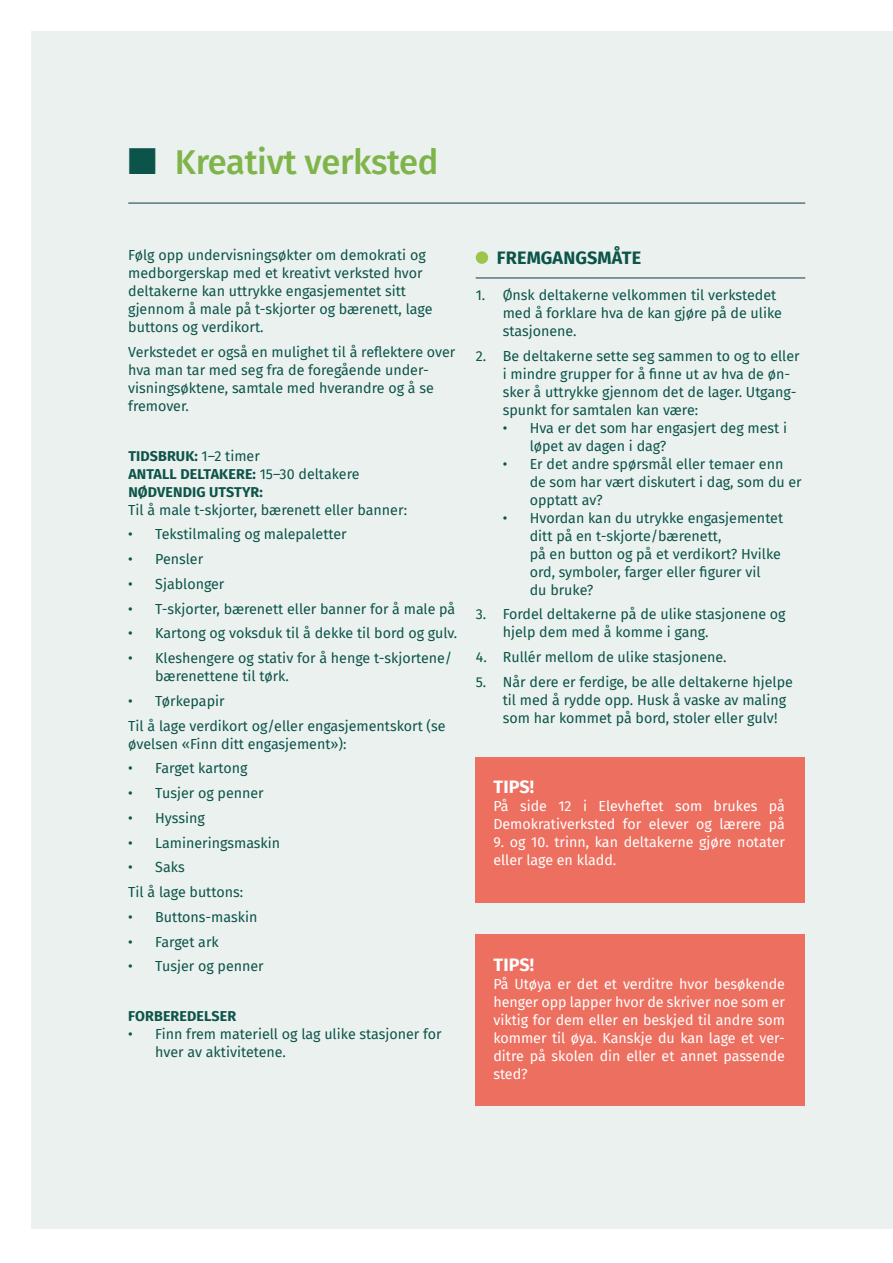
<style>
.page{position:relative;width:893px;height:1263px;background:#fff}
.page>*{position:absolute;margin:0;border:0;box-sizing:border-box;transform-origin:0 0}
.t1{font:500 34.5px "Fira Sans";letter-spacing:-.01em;color:#7fb44b}
.t2{font:700 18px "Fira Sans";letter-spacing:.01em;color:#0c5449}
.t3{font:700 18px "Fira Sans";letter-spacing:.01em;color:#fff}
.t4{font:14.25px/18px "Fira Sans";color:#0c5449}
.t5{font:14.25px/18px "Fira Sans";color:#fff}
.t6{font:700 14.25px "Fira Sans";letter-spacing:.01em;color:#0c5449}
.s1{color:#0c5449}
.s2{font-weight:400}
</style>
<div class="page">
<div style="left:31px;top:31px;width:862px;height:1198px;background:#ebf1ef"></div>
<div style="left:476px;top:251px;width:12px;height:13px;background:#9cc549;border-radius:50%"></div>
<div style="left:476px;top:757px;width:329px;height:145px;background:#ed6f60"></div>
<div style="left:476px;top:935px;width:329px;height:171px;background:#ed6f60"></div>
<hr style="left:476px;top:278px;width:329px;height:1px;background:#0e3949">
<hr style="left:128px;top:203px;width:677px;height:1px;background:#0e3949">
<p class="t1" style="left:128px;top:134px;width:312px"><span class="s1">■</span> Kreativt verksted</p>
<p class="t4" style="left:128px;top:246px;width:306px">Følg opp undervisningsøkter om demokrati og medborgerskap med et kreativt verksted hvor deltakerne kan uttrykke engasjementet sitt gjennom å male på t-skjorter og bærenett, lage buttons og verdikort.</p>
<p class="t4" style="left:128px;top:343px;width:329px">Verkstedet er også en mulighet til å reflektere over hva man tar med seg fra de foregående under&shy;visningsøktene, samtale med hverandre og å se fremover.</p>
<p class="t6" style="left:128px;top:444px;width:133px">TIDSBRUK: <span class="s2">1–2 timer</span></p>
<p class="t6" style="left:128px;top:462px;width:233px">ANTALL DELTAKERE: <span class="s2">15–30 deltakere</span></p>
<p class="t6" style="left:128px;top:480px;width:136px">NØDVENDIG UTSTYR:</p>
<p class="t4" style="left:128px;top:500px;width:280px">Til å male t-skjorter, bærenett eller banner:</p>
<p class="t4" style="left:128px;top:525px;width:220px">• Tekstilmaling og malepaletter</p>
<p class="t4" style="left:128px;top:550px;width:76px">• Pensler</p>
<p class="t4" style="left:128px;top:574px;width:98px">• Sjablonger</p>
<p class="t4" style="left:128px;top:599px;width:329px">• T-skjorter, bærenett eller banner for å male på</p>
<p class="t4" style="left:128px;top:624px;width:331px">• Kartong og voksduk til å dekke til bord og gulv.</p>
<p class="t4" style="left:155px;top:649px;width:299px;text-indent:-27px">• Kleshengere og stativ for å henge t-skjortene/ bærenettene til tørk.</p>
<p class="t4" style="left:128px;top:691px;width:98px">• Tørkepapir</p>
<p class="t4" style="left:128px;top:716px;width:319px">Til å lage verdikort og/eller engasjementskort (se øvelsen «Finn ditt engasjement»):</p>
<p class="t4" style="left:128px;top:759px;width:121px">• Farget kartong</p>
<p class="t4" style="left:128px;top:784px;width:137px">• Tusjer og penner</p>
<p class="t4" style="left:128px;top:808px;width:78px">• Hyssing</p>
<p class="t4" style="left:128px;top:833px;width:154px">• Lamineringsmaskin</p>
<p class="t4" style="left:128px;top:858px;width:58px">• Saks</p>
<p class="t4" style="left:128px;top:883px;width:116px">Til å lage buttons:</p>
<p class="t4" style="left:128px;top:907px;width:131px">• Buttons-maskin</p>
<p class="t4" style="left:128px;top:932px;width:92px">• Farget ark</p>
<p class="t4" style="left:128px;top:957px;width:137px">• Tusjer og penner</p>
<p class="t6" style="left:128px;top:1004px;width:109px">FORBEREDELSER</p>
<p class="t4" style="left:155px;top:1024px;width:288px;text-indent:-27px">• Finn frem materiell og lag ulike stasjoner for hver av aktivitetene.</p>
<p class="t2" style="left:497px;top:242px;width:146px">FREMGANGSMÅTE</p>
<p class="t4" style="left:503px;top:285px;width:281px;text-indent:-27px">1. Ønsk deltakerne velkommen til verkstedet med å forklare hva de kan gjøre på de ulike stasjonene.</p>
<p class="t4" style="left:503px;top:346px;width:298px;text-indent:-27px">2. Be deltakerne sette seg sammen to og to eller i mindre grupper for å finne ut av hva de øn&shy;sker å uttrykke gjennom det de lager. Utgang&shy;spunkt for samtalen kan være:</p>
<p class="t4" style="left:530px;top:418px;width:259px;text-indent:-27px">• Hva er det som har engasjert deg mest i løpet av dagen i dag?</p>
<p class="t4" style="left:530px;top:454px;width:273px;text-indent:-27px">• Er det andre spørsmål eller temaer enn de som har vært diskutert i dag, som du er opptatt av?</p>
<p class="t4" style="left:530px;top:508px;width:255px;text-indent:-27px">• Hvordan kan du utrykke engasjementet ditt på en t-skjorte/bærenett,<br>på en button og på et verdikort? Hvilke ord, symboler, farger eller figurer vil<br>du bruke?</p>
<p class="t4" style="left:503px;top:605px;width:284px;text-indent:-27px">3. Fordel deltakerne på de ulike stasjonene og hjelp dem med å komme i gang.</p>
<p class="t4" style="left:476px;top:648px;width:252px">4. Rullér mellom de ulike stasjonene.</p>
<p class="t4" style="left:503px;top:672px;width:292px;text-indent:-27px">5. Når dere er ferdige, be alle deltakerne hjelpe til med å rydde opp. Husk å vaske av maling som har kommet på bord, stoler eller gulv!</p>
<p class="t3" style="left:493px;top:772px;width:42px">TIPS!</p>
<p class="t5" style="left:493px;top:797px;width:293px">På side 12 i Elevheftet som brukes på<br>Demokrativerksted for elever og lærere på</p>
<p class="t5" style="left:493px;top:833px;width:293px">9. og 10. trinn, kan deltakerne gjøre notater eller lage en kladd.</p>
<p class="t3" style="left:493px;top:950px;width:42px">TIPS!</p>
<p class="t5" style="left:493px;top:975px;width:293px;text-align:justify">På Utøya er det et verditre hvor besøkende henger opp lapper hvor de skriver noe som er viktig for dem eller en beskjed til andre som kommer til øya. Kanskje du kan lage et ver&shy;ditre på skolen din eller et annet passende sted?</p>
</div>
